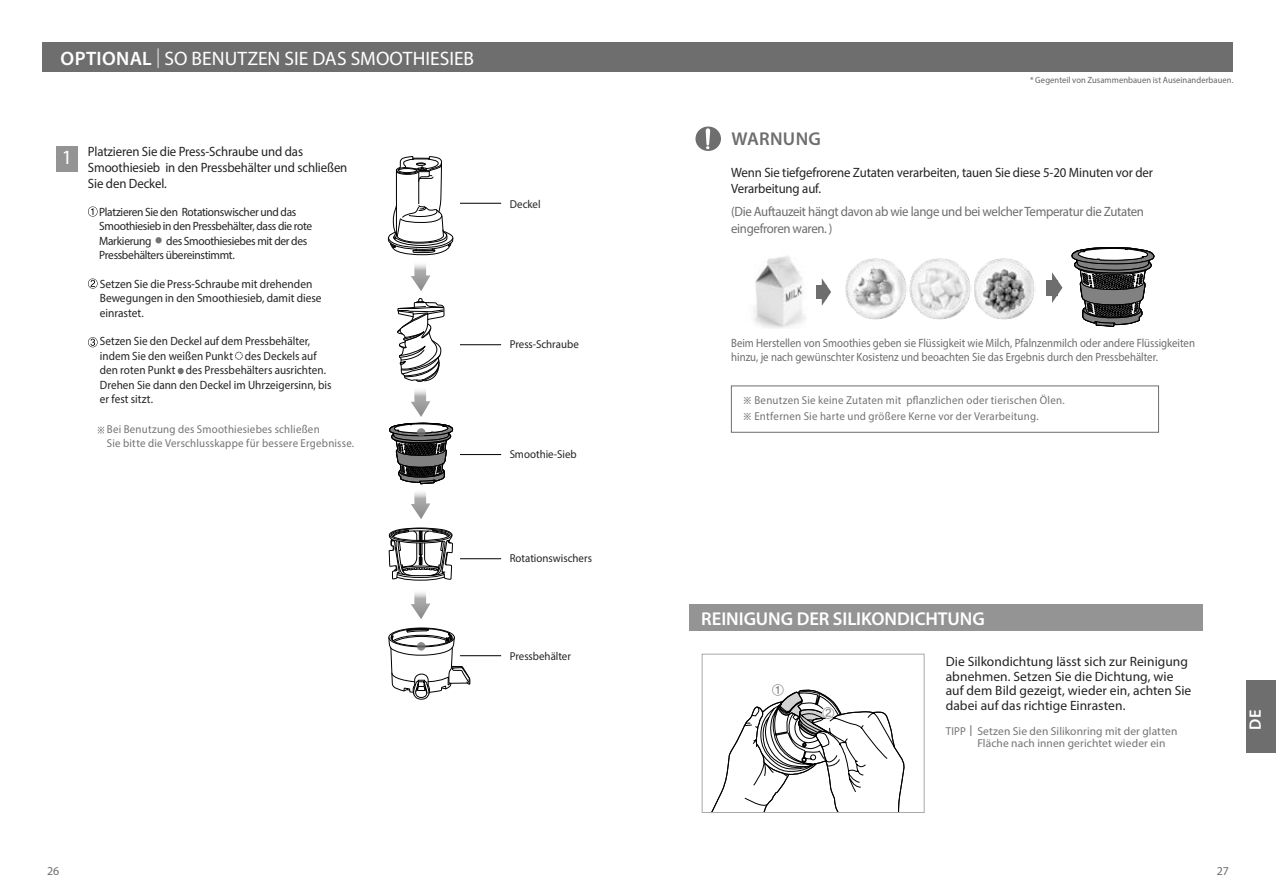
<style>
.page{position:relative;width:1276px;height:893px;background:#fff}
.page>*{position:absolute;margin:0;border:0;box-sizing:border-box;transform-origin:0 0}
.t1{font:20.25px "Myriad Pro";color:#fff}
.t2{font:19.5px "Myriad Pro";color:#fff}
.t3{font:600 18.6px "Myriad Pro";letter-spacing:-.005em;color:#fff}
.t4{font:600 18.6px "Myriad Pro";letter-spacing:.015em;color:#6e6e6e}
.t5{font:600 16.5px "Myriad Pro";color:#fff}
.t6{font:13.5px/16.4px "Myriad Pro";letter-spacing:-.01em;color:#232323;scale:.95 1}
.t7{font:13.5px/14.9px "Myriad Pro";letter-spacing:-.01em;color:#232323}
.t8{font:13.5px/16.4px "Myriad Pro";letter-spacing:-.025em;color:#6d6d6d;scale:.95 1}
.t9{font:13.5px "YDVYGO135";color:#737373}
.t10{font:12px/14.4px "Myriad Pro";letter-spacing:-.005em;color:#6d6d6d;scale:.9 1}
.t11{font:12px/14.5px "Myriad Pro";letter-spacing:-.005em;color:#232323;scale:.93 1}
.t12{font:12px/14.4px "Myriad Pro";letter-spacing:-.03em;color:#232323;scale:.95 1}
.t13{font:12px/14.4px "Myriad Pro";letter-spacing:-.005em;color:#232323;scale:.95 1}
.t14{font:12px "Myriad Pro";letter-spacing:-.005em;color:#6d6d6d}
.t15{font:11.4px/16.5px "Myriad Pro";letter-spacing:.02em;color:#737373;scale:.95 1}
.t16{font:11.4px "Myriad Pro";color:#232323;scale:.95 1}
.t17{font:9px "Myriad Pro";letter-spacing:.01em;color:#636363;scale:.95 1}
.s1{font-weight:600}
.s2{font-weight:300}
.s3{font-family:"YDVYGO12";color:#737373}
.s4{font-family:"YDVYGO12";font-size:12px;color:#6e6e6e}
.s5{font-family:"YDVYGO13"}
</style>
<div class="page">
<div style="left:680px;top:43px;width:553px;height:29px;background:#6e6e6e"></div>
<img style="left:754px;top:256px;width:52px;height:72px">
<div style="left:816px;top:285px;width:10px;height:14px;background:#6e6e6e"></div>
<svg style="left:822px;top:279px;width:9px;height:27px"></svg>
<img style="left:845px;top:258px;width:125px;height:62px">
<img style="left:975px;top:258px;width:60px;height:62px">
<div style="left:1045px;top:280px;width:12px;height:15px;background:#6e6e6e"></div>
<svg style="left:1052px;top:272px;width:10px;height:31px"></svg>
<svg style="left:1071px;top:247px;width:83px;height:80px"></svg>
<svg style="left:695px;top:127px;width:26px;height:24px"></svg>
<div style="left:689px;top:604px;width:513px;height:27px;background:#949494"></div>
<svg style="left:711px;top:690px;width:194px;height:121px"></svg>
<div style="left:702px;top:654px;width:222px;height:159px;border:1px solid #a8a8a8"></div>
<div style="left:822px;top:706px;width:13px;height:13px;background:#fff;border-radius:50%"></div>
<div style="left:43px;top:43px;width:678px;height:29px;background:#6e6e6e"></div>
<svg style="left:88px;top:207px;width:10px;height:10px"></svg>
<svg style="left:88px;top:279px;width:10px;height:10px"></svg>
<svg style="left:88px;top:337px;width:10px;height:10px"></svg>
<svg style="left:235px;top:352px;width:8px;height:8px"></svg>
<svg style="left:178px;top:368px;width:6px;height:6px"></svg>
<svg style="left:98px;top:427px;width:6px;height:7px"></svg>
<div style="left:56px;top:146px;width:21px;height:25px;background:#949494"></div>
<hr style="left:460px;top:203px;width:41px;height:1px;background:#000">
<hr style="left:460px;top:344px;width:41px;height:1px;background:#000">
<hr style="left:460px;top:454px;width:41px;height:1px;background:#000">
<hr style="left:460px;top:655px;width:41px;height:1px;background:#000">
<hr style="left:460px;top:558px;width:41px;height:1px;background:#000">
<svg style="left:388px;top:156px;width:65px;height:99px"></svg>
<svg style="left:388px;top:528px;width:65px;height:53px"></svg>
<svg style="left:389px;top:423px;width:64px;height:96px"></svg>
<svg style="left:411px;top:264px;width:19px;height:27px"></svg>
<svg style="left:388px;top:628px;width:82px;height:72px"></svg>
<svg style="left:411px;top:592px;width:19px;height:27px"></svg>
<svg style="left:397px;top:298px;width:47px;height:119px"></svg>
<svg style="left:417px;top:642px;width:8px;height:9px"></svg>
<svg style="left:417px;top:428px;width:8px;height:9px"></svg>
<div style="left:1246px;top:680px;width:30px;height:73px;background:#6e6e6e"></div>
<h2 class="t2" style="left:61px;top:46px;width:415px"><span class="s1">OPTIONAL</span> <span class="s2">|</span> SO BENUTZEN SIE DAS SMOOTHIESIEB</h2>
<h1 class="t1" style="left:62px;top:143px;width:12px">11</h1>
<p class="t6" style="left:88px;top:143px;width:275px">Platzieren Sie die Press-Schraube und das<br>Smoothiesieb in den Pressbehälter und schließen<br>Sie den Deckel.</p>
<p class="t12" style="left:99px;top:204px;width:226px">Platzieren Sie den Rotationswischer und das Smoothiesieb in den Pressbehälter, dass die rote Markierung <span class="s3">●</span> des Smoothiesiebes mit der des Pressbehälters übereinstimmt.</p>
<p class="t13" style="left:100px;top:276px;width:235px">Setzen Sie die Press-Schraube mit drehenden<br>Bewegungen in den Smoothiesieb, damit diese einrastet.</p>
<p class="t11" style="left:100px;top:334px;width:251px">Setzen Sie den Deckel auf dem Pressbehälter, indem Sie den weißen Punkt des Deckels auf den roten Punkt des Pressbehälters ausrichten.<br>Drehen Sie dann den Deckel im Uhrzeigersinn, bis er fest sitzt.</p>
<p class="t15" style="left:107px;top:422px;width:262px;line-height:13.8px">Bei Benutzung des Smoothiesiebes schließen<br>Sie bitte die Verschlusskappe für bessere Ergebnisse.</p>
<p class="t16" style="left:510px;top:197px;width:34px">Deckel</p>
<p class="t16" style="left:510px;top:337px;width:74px">Press-Schraube</p>
<p class="t16" style="left:510px;top:447px;width:72px">Smoothie-Sieb</p>
<p class="t16" style="left:510px;top:551px;width:88px">Rotationswischers</p>
<p class="t16" style="left:510px;top:649px;width:66px">Pressbehälter</p>
<h3 class="t4" style="left:731px;top:127px;width:91px">WARNUNG</h3>
<p class="t17" style="left:1030px;top:75px;width:215px">* Gegenteil von Zusammenbauen ist Auseinanderbauen.</p>
<p class="t6" style="left:731px;top:164px;width:445px">Wenn Sie tiefgefrorene Zutaten verarbeiten, tauen Sie diese 5-20 Minuten vor der<br>Verarbeitung auf.</p>
<p class="t8" style="left:731px;top:203px;width:436px">(Die Auftauzeit hängt davon ab wie lange und bei welcher Temperatur die Zutaten eingefroren waren. )</p>
<p class="t10" style="left:731px;top:335px;width:517px">Beim Herstellen von Smoothies geben sie Flüssigkeit wie Milch, Pfalnzenmilch oder andere Flüssigkeiten hinzu, je nach gewünschter Kosistenz und beoachten Sie das Ergebnis durch den Pressbehälter.</p>
<p class="t15" style="left:742px;top:392px;width:341px"><span class="s4">※</span> Benutzen Sie keine Zutaten mit pflanzlichen oder tierischen Ölen. <span class="s4">※</span> Entfernen Sie harte und größere Kerne vor der Verarbeitung.</p>
<h3 class="t3" style="left:701px;top:607px;width:285px">REINIGUNG DER SILIKONDICHTUNG</h3>
<p class="t9" style="left:772px;top:682px;width:14px">①</p>
<p class="t9" style="left:822px;top:705px;width:14px">②</p>
<p class="t7" style="left:945px;top:653px;width:247px">Die Silkondichtung lässt sich zur Reinigung abnehmen. Setzen Sie die Dichtung, wie auf dem Bild gezeigt, wieder ein, achten Sie dabei auf das richtige Einrasten.</p>
<p class="t15" style="left:977px;top:724px;width:212px;line-height:12.8px;text-indent:-32px">TIPP <span class="s5">|</span> Setzen Sie den Silikonring mit der glatten<br>Fläche nach innen gerichtet wieder ein</p>
<h3 class="t5" style="left:1244px;top:730px;width:22px;rotate:-90deg">DE</h3>
<p class="t14" style="left:47px;top:864px;width:14px">26</p>
<p class="t14" style="left:1216px;top:864px;width:14px">27</p>
</div>
